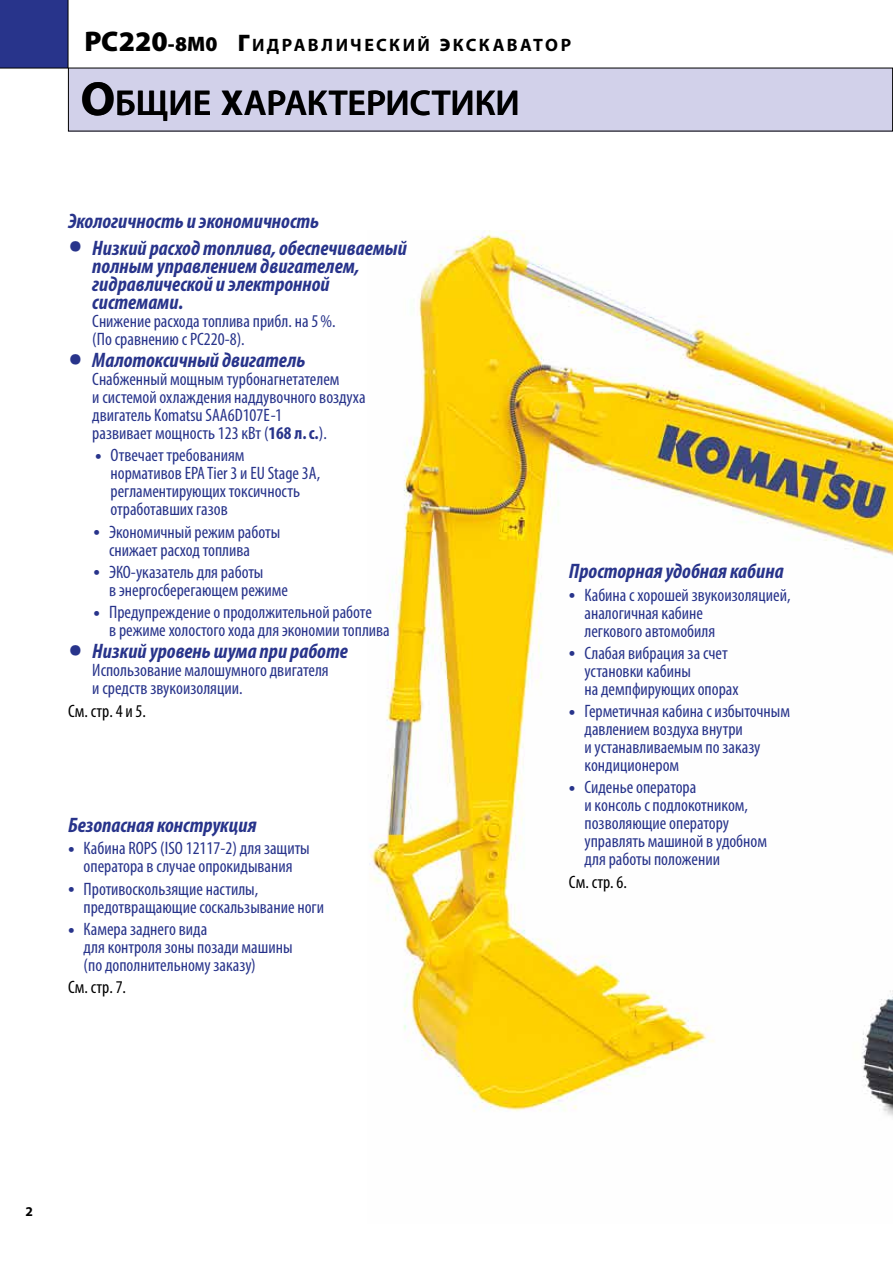
<style>
.page{position:relative;width:893px;height:1263px;background:#fff}
.page>*{position:absolute;margin:0;border:0;box-sizing:border-box;transform-origin:0 0}
.t1{font:600 36px "Myriad Pro";letter-spacing:-.005em;color:#000}
.t2{font:900 28.5px "Myriad Pro";color:#000}
.t3{font:italic 700 condensed 21px/18px "Myriad Pro";color:#28348b}
.t4{font:condensed 18px/18px "Myriad Pro";color:#28348b}
.t5{font:condensed 18px "Myriad Pro";color:#000}
.t6{font:700 18px "Myriad Pro";letter-spacing:.13em;color:#000}
.t7{font:700 13.5px "Myriad Pro";color:#000}
.s1{font-size:21px}
.s2{font-weight:900;font-size:24px}
.s3{font-weight:900}
.s4{font-weight:700;font-size:48px}
.s5{font-weight:700}
.s6{font-size:48px}
.s7{font-size:25.5px}
</style>
<div class="page">
<img style="left:369px;top:231px;width:524px;height:886px">
<div style="left:68px;top:68px;width:825px;height:63px;background:#d2d1ea"></div>
<div style="left:0;top:0;width:68px;height:68px;background:#28348b"></div>
<h2 class="t2" style="left:85px;top:22px;width:134px">PC220<span class="s1">-8М0</span></h2>
<p class="t6" style="left:238px;top:35px;width:335px"><span class="s2">Г</span>идравлический <span class="s3">э</span>кскаватор</p>
<h1 class="t1" style="left:81px;top:83px;width:440px"><span class="s4">О</span>бщие <span class="s5">х</span>арактеристики</h1>
<p class="t3" style="left:68px;top:212px;width:253px">Экологичность и экономичность</p>
<p class="t3" style="left:92px;top:238px;width:316px;text-indent:-24px"><span class="s6">•</span> Низкий расход топлива, обеспечиваемый полным управлением двигателем, гидравлической и электронной системами.</p>
<p class="t4" style="left:92px;top:312px;width:245px">Снижение расхода топлива прибл. на 5%. (По сравнению с PC220-8).</p>
<p class="t3" style="left:68px;top:351px;width:239px"><span class="s6">•</span> Малотоксичный двигатель</p>
<p class="t4" style="left:92px;top:370px;width:275px">Снабженный мощным турбонагнетателем<br>и системой охлаждения наддувочного воздуха двигатель Komatsu SAA6D107E-1<br>развивает мощность 123 кВт (<span class="s5">168 л.с.</span>).</p>
<p class="t4" style="left:111px;top:446px;width:211px;text-indent:-16px"><span class="s7">•</span> Отвечает требованиям нормативов EPA Tier 3 и EU Stage 3A, регламентирующих токсичность отработавших газов</p>
<p class="t4" style="left:109px;top:522px;width:173px;text-indent:-16px"><span class="s7">•</span> Экономичный режим работы снижает расход топлива</p>
<p class="t4" style="left:109px;top:563px;width:180px;text-indent:-16px"><span class="s7">•</span> ЭКО-указатель для работы<br>в энергосберегающем режиме</p>
<p class="t4" style="left:109px;top:603px;width:282px;text-indent:-16px"><span class="s7">•</span> Предупреждение о продолжительной работе<br>в режиме холостого хода для экономии топлива</p>
<p class="t3" style="left:68px;top:642px;width:281px"><span class="s6">•</span> Низкий уровень шума при работе</p>
<p class="t4" style="left:92px;top:661px;width:238px">Использование малошумного двигателя и средств звукоизоляции.</p>
<p class="t5" style="left:68px;top:700px;width:79px">См. стр. 4 и 5.</p>
<p class="t3" style="left:68px;top:816px;width:190px">Безопасная конструкция</p>
<p class="t4" style="left:68px;top:839px;width:243px;text-align:center"><span class="s7">•</span> Кабина ROPS (ISO 12117-2) для защиты оператора в случае опрокидывания</p>
<p class="t4" style="left:84px;top:879px;width:242px;text-indent:-16px"><span class="s7">•</span> Противоскользящие настилы, предотвращающие соскальзывание ноги</p>
<p class="t4" style="left:84px;top:920px;width:210px;text-indent:-16px"><span class="s7">•</span> Камера заднего вида<br>для контроля зоны позади машины (по дополнительному заказу)</p>
<p class="t5" style="left:68px;top:976px;width:60px">См. стр. 7.</p>
<p class="t3" style="left:569px;top:562px;width:216px">Просторная удобная кабина</p>
<p class="t4" style="left:584px;top:585px;width:207px;text-indent:-16px"><span class="s7">•</span> Кабина с хорошей звукоизоляцией, аналогичная кабине<br>легкового автомобиля</p>
<p class="t4" style="left:584px;top:644px;width:155px;text-indent:-16px"><span class="s7">•</span> Слабая вибрация за счет установки кабины<br>на демпфирующих опорах</p>
<p class="t4" style="left:584px;top:702px;width:207px;text-indent:-16px"><span class="s7">•</span> Герметичная кабина с избыточным давлением воздуха внутри<br>и устанавливаемым по заказу кондиционером</p>
<p class="t4" style="left:584px;top:778px;width:184px;text-indent:-16px"><span class="s7">•</span> Сиденье оператора<br>и консоль с подлокотником, позволяющие оператору управлять машиной в удобном для работы положении</p>
<p class="t5" style="left:569px;top:871px;width:60px">См. стр. 6.</p>
<p class="t7" style="left:26px;top:1204px;width:9px">2</p>
</div>
